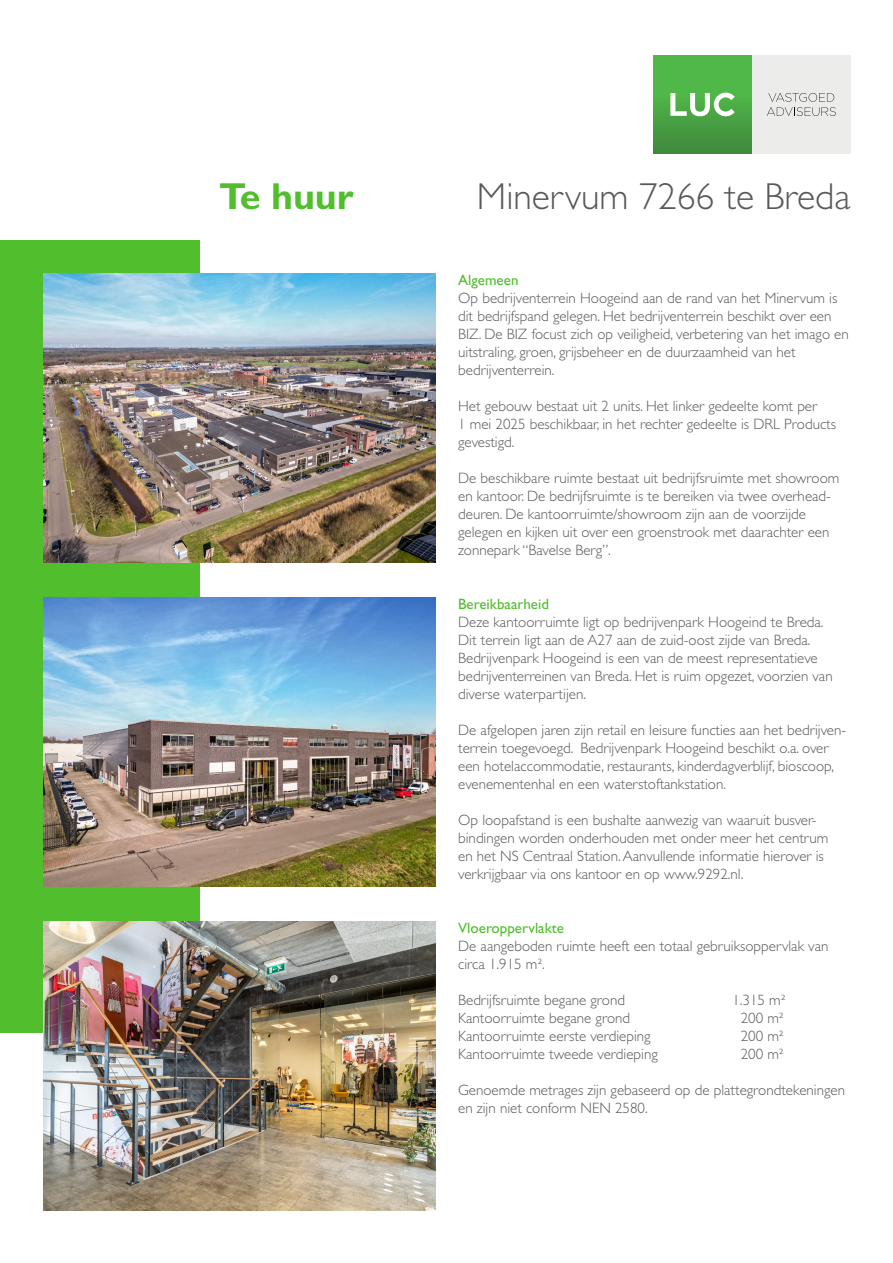
<style>
.page{position:relative;width:893px;height:1263px;background:#fff}
.page>*{position:absolute;margin:0;border:0;box-sizing:border-box;transform-origin:0 0}
.t1{font:300 37.65px "Gill Sans";color:#58595b}
.t2{font:700 37.65px "Gill Sans";color:#50be2d}
.t3{font:300 15px/18px "Gill Sans";color:#58595b}
.t4{font:15px "Gill Sans";color:#50be2d}
</style>
<div class="page">
<div style="left:0;top:241px;width:200px;height:792px;background:#50be2d"></div>
<img style="left:44px;top:274px;width:391px;height:288px">
<img style="left:44px;top:597px;width:391px;height:289px">
<img style="left:44px;top:921px;width:391px;height:289px">
<div style="left:752px;top:55px;width:98px;height:98px;background:#ececeb"></div>
<svg style="left:767px;top:93px;width:69px;height:23px"></svg>
<div style="left:653px;top:55px;width:99px;height:98px;background:linear-gradient(to bottom,#53c44b,#42903f)"></div>
<svg style="left:670px;top:93px;width:65px;height:23px"></svg>
<h1 class="t2" style="left:219px;top:174px;width:136px">Te huur</h1>
<h1 class="t1" style="left:477px;top:175px;width:375px">Minervum 7266 te Breda</h1>
<p class="t4" style="left:458px;top:271px;width:62px">Algemeen</p>
<p class="t3" style="left:458px;top:289px;width:392px">Op bedrijventerrein Hoogeind aan de rand van het Minervum is dit bedrijfspand gelegen. Het bedrijventerrein beschikt over een BIZ. De BIZ focust zich op veiligheid, verbetering van het imago en uitstraling, groen, grijsbeheer en de duurzaamheid van het bedrijventerrein.</p>
<p class="t3" style="left:458px;top:397px;width:379px">Het gebouw bestaat uit 2 units. Het linker gedeelte komt per<br>1 mei 2025 beschikbaar, in het rechter gedeelte is DRL Products gevestigd.</p>
<p class="t3" style="left:458px;top:469px;width:383px">De beschikbare ruimte bestaat uit bedrijfsruimte met showroom en kantoor. De bedrijfsruimte is te bereiken via twee overhead&shy;deuren. De kantoorruimte/showroom zijn aan de voorzijde gelegen en kijken uit over een groenstrook met daarachter een zonnepark “Bavelse Berg”.</p>
<p class="t4" style="left:458px;top:595px;width:92px">Bereikbaarheid</p>
<p class="t3" style="left:458px;top:613px;width:376px">Deze kantoorruimte ligt op bedrijvenpark Hoogeind te Breda.<br>Dit terrein ligt aan de A27 aan de zuid-oost zijde van Breda.<br>Bedrijvenpark Hoogeind is een van de meest representatieve bedrijventerreinen van Breda. Het is ruim opgezet, voorzien van diverse waterpartijen.</p>
<p class="t3" style="left:458px;top:721px;width:389px">De afgelopen jaren zijn retail en leisure functies aan het bedrijven&shy;terrein toegevoegd. Bedrijvenpark Hoogeind beschikt o.a. over een hotelaccommodatie, restaurants, kinderdagverblijf, bioscoop, evenementenhal en een waterstoftankstation.</p>
<p class="t3" style="left:458px;top:811px;width:372px">Op loopafstand is een bushalte aanwezig van waaruit busver&shy;bindingen worden onderhouden met onder meer het centrum en het NS Centraal Station. Aanvullende informatie hierover is verkrijgbaar via ons kantoor en op www.9292.nl.</p>
<p class="t4" style="left:458px;top:919px;width:107px">Vloeroppervlakte</p>
<p class="t3" style="left:458px;top:937px;width:372px">De aangeboden ruimte heeft een totaal gebruiksoppervlak van circa 1.915 m².</p>
<p class="t3" style="left:458px;top:991px;width:168px">Bedrijfsruimte begane grond</p>
<p class="t3" style="left:732px;top:991px;width:55px">1.315 m²</p>
<p class="t3" style="left:458px;top:1009px;width:173px">Kantoorruimte begane grond</p>
<p class="t3" style="left:741px;top:1009px;width:44px">200 m²</p>
<p class="t3" style="left:458px;top:1027px;width:194px">Kantoorruimte eerste verdieping</p>
<p class="t3" style="left:741px;top:1027px;width:44px">200 m²</p>
<p class="t3" style="left:458px;top:1045px;width:201px">Kantoorruimte tweede verdieping</p>
<p class="t3" style="left:741px;top:1045px;width:44px">200 m²</p>
<p class="t3" style="left:458px;top:1081px;width:388px">Genoemde metrages zijn gebaseerd op de plattegrondtekeningen en zijn niet conform NEN 2580.</p>
</div>
